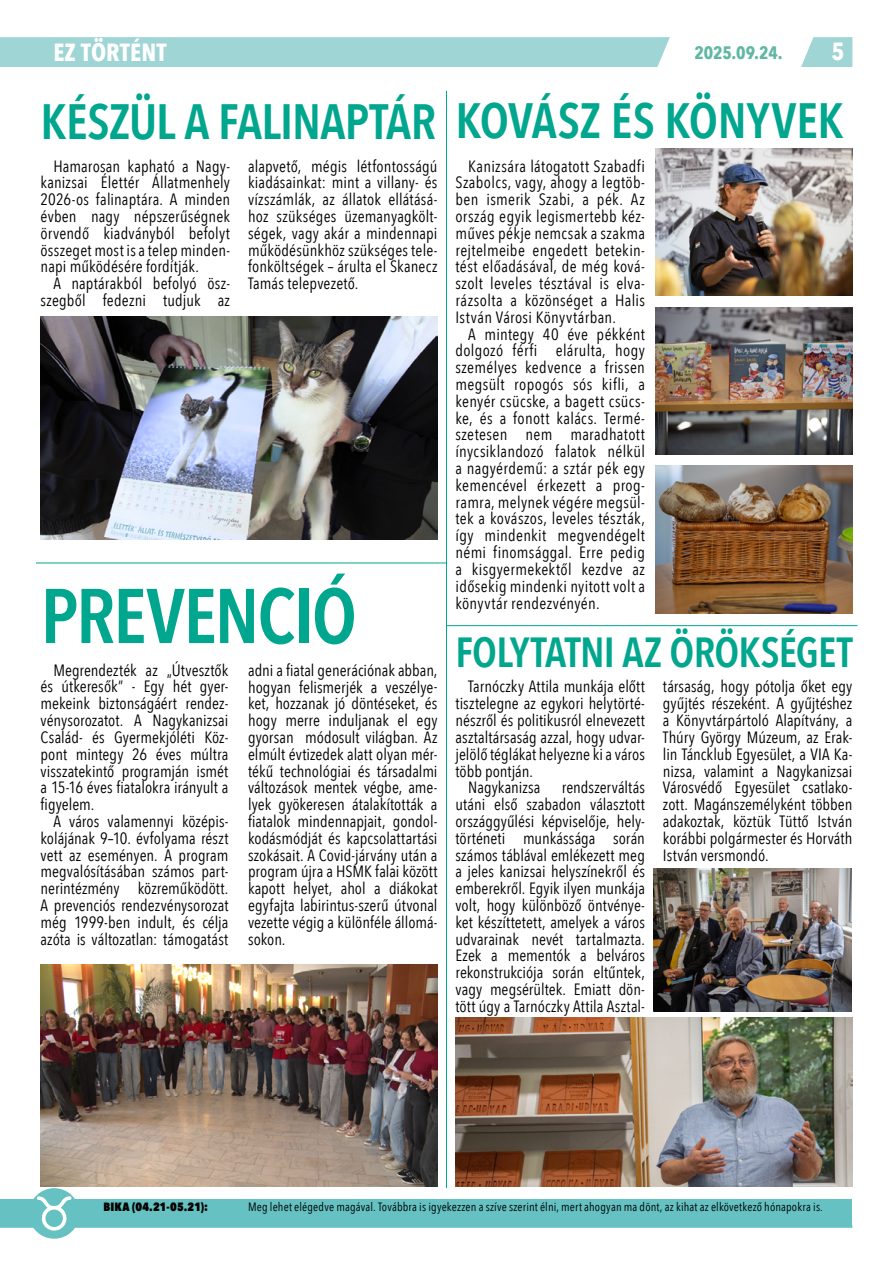
<style>
.page{position:relative;width:893px;height:1263px;background:#fff}
.page>*{position:absolute;margin:0;border:0;box-sizing:border-box;transform-origin:0 0}
.t1{font:600 76.5px "Avenir Next Condensed";letter-spacing:-.025em;color:#00a68d}
.t2{font:600 49.5px "Avenir Next Condensed";letter-spacing:-.015em;color:#00a68d}
.t3{font:600 42px "Avenir Next Condensed";letter-spacing:-.02em;color:#00a68d}
.t4{font:700 24.75px "Avenir Next Condensed";color:#fff}
.t5{font:700 18px "Avenir Next Condensed";letter-spacing:-.005em;color:#60b7a3}
.t6{font:16.35px/16.8px "Avenir Next Condensed";letter-spacing:.005em;color:#000;text-align:justify}
.t7{font:12px "Avenir Next Condensed";letter-spacing:.015em;color:#000}
.t8{font:800 12px "Avenir Next Condensed";letter-spacing:.01em;color:#000}
</style>
<div class="page">
<img style="left:41px;top:316px;width:396px;height:223px">
<img style="left:656px;top:149px;width:196px;height:147px">
<img style="left:656px;top:307px;width:196px;height:147px">
<img style="left:656px;top:466px;width:196px;height:147px">
<img style="left:41px;top:964px;width:396px;height:222px">
<img style="left:653px;top:869px;width:198px;height:143px">
<img style="left:455px;top:1017px;width:397px;height:169px">
<hr style="left:0;top:1225px;width:852px;height:3px;background:#65c1c2">
<div style="left:0;top:37px;width:670px;height:30px;background:#9fd5d5"></div>
<svg style="left:801px;top:37px;width:51px;height:30px;background:#abdada"></svg>
<hr style="left:446px;top:91px;width:1px;height:1097px;background:#00a68d">
<hr style="left:36px;top:563px;width:410px;height:1px;background:#00a68d">
<hr style="left:447px;top:625px;width:410px;height:1px;background:#00a68d">
<div style="left:1px;top:1199px;width:851px;height:26px;background:#65c1c2"></div>
<svg style="left:0;top:1199px;width:1px;height:26px"></svg>
<div style="left:29px;top:1188px;width:50px;height:51px;background:#66c2c2;border-radius:50%"></div>
<svg style="left:37px;top:1195px;width:35px;height:35px"></svg>
<h3 class="t4" style="left:53px;top:38px;width:115px">EZ TÖRTÉNT</h3>
<p class="t5" style="left:694px;top:41px;width:90px">2025.09.24.</p>
<h3 class="t4" style="left:831px;top:36px;width:14px">5</h3>
<h2 class="t2" style="left:41px;top:79px;width:804px">KÉSZÜL A FALINAPTÁR KOVÁSZ ÉS KÖNYVEK</h2>
<p class="t6" style="left:41px;top:157px;width:191px;text-indent:13px">Hamarosan kapható a Nagy&shy;kanizsai Élettér Állatmenhely 2026-os falinaptára. A minden évben nagy népszerűségnek örvendő kiadványból befolyt összeget most is a telep minden&shy;napi működésére fordítják.</p>
<p class="t6" style="left:41px;top:274px;width:191px;text-align:right">A naptárakból befolyó ös - szegből fedezni tudjuk az</p>
<p class="t6" style="left:248px;top:157px;width:191px">alapvető, mégis létfontosságú kiadásainkat: mint a villany- és vízszámlák, az állatok ellátásá&shy;hoz szükséges üzemanyagkölt&shy;ségek, vagy akár a mindennapi működésünkhöz szükséges tele&shy;fonköltségek – árulta el Skanecz Tamás telepvezető.</p>
<p class="t6" style="left:455px;top:157px;width:191px;text-indent:13px">Kanizsára látogatott Szabadfi Szabolcs, vagy, ahogy a legtöb&shy;ben ismerik Szabi, a pék. Az ország egyik legismertebb kéz&shy;műves pékje nemcsak a szakma rejtelmeibe engedett betekin&shy;tést előadásával, de még ková&shy;szolt leveles tésztával is elva&shy;rázsolta a közönséget a Halis István Városi Könyvtárban.</p>
<p class="t6" style="left:455px;top:325px;width:191px;text-indent:13px">A mintegy 40 éve pékként dolgozó férfi elárulta, hogy személyes kedvence a frissen megsült ropogós sós kifli, a kenyér csücske, a bagett csücs&shy;ke, és a fonott kalács. Termé&shy;szetesen nem maradhatott ínycsiklandozó falatok nélkül a nagyérdemű: a sztár pék egy kemencével érkezett a prog&shy;ramra, melynek végére megsül&shy;tek a kovászos, leveles tészták, így mindenkit megvendégelt némi finomsággal. Erre pedig a kisgyermekektől kezdve az idősekig mindenki nyitott volt a könyvtár rendezvényén.</p>
<h1 class="t1" style="left:41px;top:550px;width:318px">PREVENCIÓ</h1>
<p class="t6" style="left:41px;top:661px;width:189px;text-indent:13px">Megrendezték az „Útvesztők és útkeresők” - Egy hét gyer&shy;mekeink biztonságáért rendez&shy;vénysorozatot. A Nagykanizsai Család- és Gyermekjóléti Köz&shy;pont mintegy 26 éves múltra visszatekintő programján ismét a 15-16 éves fiatalokra irányult a figyelem.</p>
<p class="t6" style="left:41px;top:812px;width:189px;text-indent:13px">A város valamennyi középis&shy;kolájának 9–10. évfolyama részt vett az eseményen. A program megvalósításában számos part&shy;nerintézmény közreműködött.<br>A prevenciós rendezvénysorozat még 1999-ben indult, és célja azóta is változatlan: támogatást</p>
<h3 class="t3" style="left:455px;top:616px;width:399px">FOLYTATNI AZ ÖRÖKSÉGET</h3>
<p class="t6" style="left:468px;top:678px;width:178px">Tarnóczky Attila munkája előtt</p>
<p class="t6" style="left:455px;top:694px;width:191px">tisztelegne az egykori helytörté-</p>
<p class="t6" style="left:455px;top:711px;width:191px">nészről és politikusról elnevezett</p>
<p class="t6" style="left:455px;top:728px;width:191px">asztaltársaság azzal, hogy udvar-</p>
<p class="t6" style="left:455px;top:745px;width:191px">jelölő téglákat helyezne ki a város</p>
<p class="t6" style="left:455px;top:762px;width:79px">több pontján.</p>
<p class="t6" style="left:468px;top:778px;width:74px">Nagykanizsa</p>
<p class="t6" style="left:248px;top:661px;width:191px">adni a fiatal generációnak abban, hogyan felismerjék a veszélye&shy;ket, hozzanak jó döntéseket, és hogy merre induljanak el egy gyorsan módosult világban. Az elmúlt évtizedek alatt olyan mér&shy;tékű technológiai és társadalmi változások mentek végbe, ame&shy;lyek gyökeresen átalakították a fiatalok mindennapjait, gondol&shy;kodásmódját és kapcsolattartási szokásait. A Covid-járvány után a program újra a HSMK falai között kapott helyet, ahol a diákokat egyfajta labirintus-szerű útvonal vezette végig a különféle állomá&shy;sokon.</p>
<p class="t6" style="left:663px;top:678px;width:191px">társaság, hogy pótolja őket egy gyűjtés részeként. A gyűjtéshez a Könyvtárpártoló Alapítvány, a Thúry György Múzeum, az Erak&shy;lin Táncklub Egyesület, a VIA Ka&shy;nizsa, valamint a Nagykanizsai Városvédő Egyesület csatlako&shy;zott. Magánszemélyként többen adakoztak, köztük Tüttő István korábbi polgármester és Horváth István versmondó.</p>
<p class="t6" style="left:455px;top:778px;width:191px;text-indent:106px">rendszerváltás utáni első szabadon választott országgyűlési képviselője, hely&shy;történeti munkássága során számos táblával emlékezett meg a jeles kanizsai helyszínekről és emberekről. Egyik ilyen munkája volt, hogy különböző öntvénye&shy;ket készíttetett, amelyek a város udvarainak nevét tartalmazta.<br>Ezek a mementók a belváros rekonstrukciója során eltűntek, vagy megsérültek. Emiatt dön&shy;tött úgy a Tarnóczky Attila Asztal-</p>
<p class="t8" style="left:103px;top:1199px;width:106px">BIKA (04.21-05.21):</p>
<p class="t7" style="left:248px;top:1197px;width:576px">Meg lehet elégedve magával. Továbbra is igyekezzen a szíve szerint élni, mert ahogyan ma dönt, az kihat az elkövetkező hónapokra is.</p>
</div>
